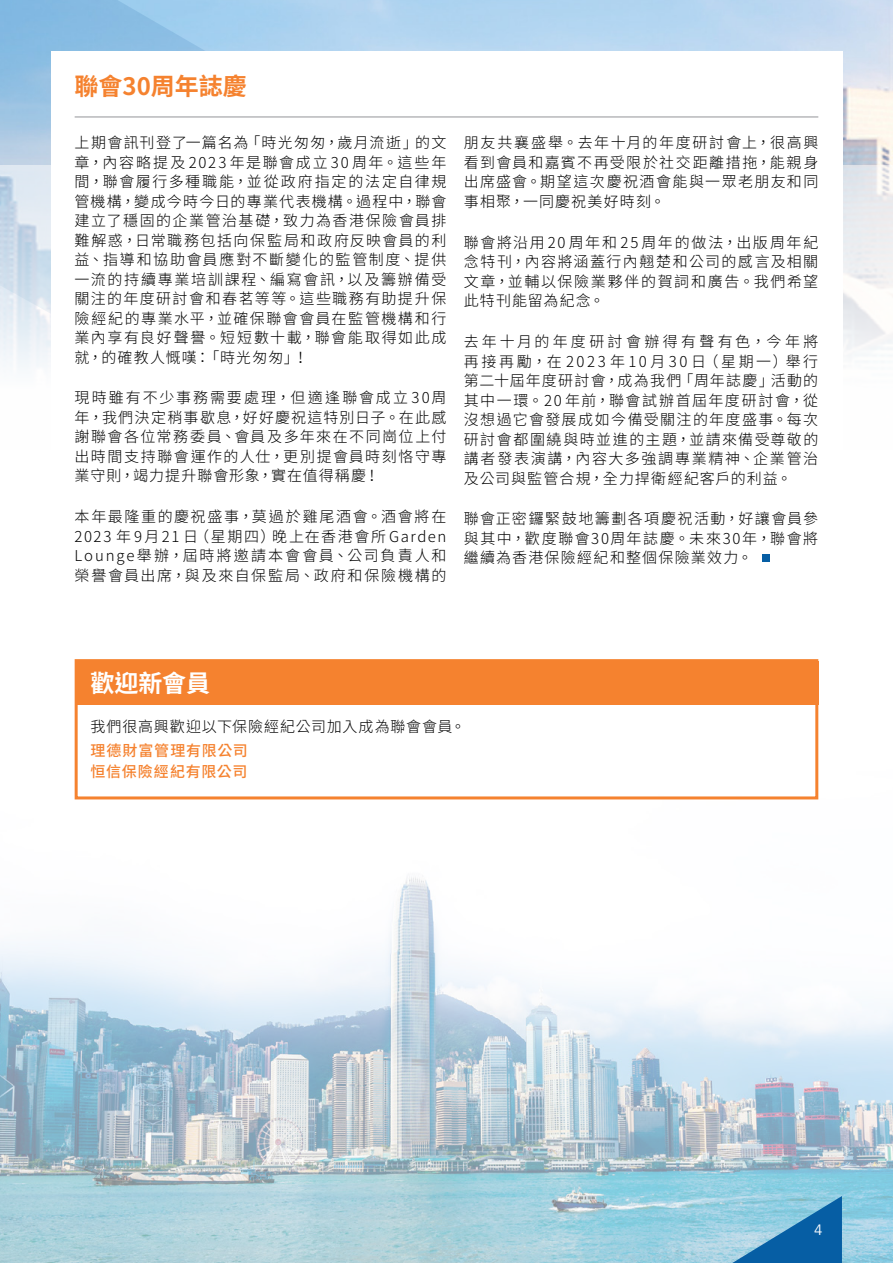
<style>
.page{position:relative;width:893px;height:1263px;background:#fff}
.page>*{position:absolute;margin:0;border:0;box-sizing:border-box;transform-origin:0 0}
.t1{font:700 24px "Noto Sans CJ Ktc";color:#f5822f}
.t2{font:700 24px "Noto Sans CJ Ktc";letter-spacing:-.005em;color:#fff}
.t3{font:300 15px/19.5px "Noto Sans CJ Ktc";letter-spacing:.095em;color:#000;text-align:justify}
.t4{font:300 15px "Noto Sans CJ Ktc";letter-spacing:.055em;color:#000}
.t5{font:500 15px/21.6px "Noto Sans CJ Ktc";letter-spacing:.05em;color:#f5822f}
.t6{font:15px "Avenir";color:#fff}
</style>
<div class="page">
<img style="left:416px;top:0;width:477px;height:165px">
<svg style="left:0;top:0;width:416px;height:165px;background:#9cc7e8"></svg>
<div style="left:51px;top:51px;width:791px;height:1161px;background:#fff"></div>
<img style="left:0;top:165px;width:893px;height:1098px">
<svg style="left:732px;top:1196px;width:110px;height:67px;background:#5096c3"></svg>
<div style="left:76px;top:661px;width:742px;height:43px;background:#f5822f"></div>
<div style="left:75px;top:659px;width:743px;height:140px;border:3px solid #f5822f"></div>
<div style="left:762px;top:554px;width:8px;height:8px;background:#065ea4"></div>
<hr style="left:75px;top:117px;width:743px;height:1px;background:#939598">
<h1 class="t1" style="left:75px;top:73px;width:174px">聯會30周年誌慶</h1>
<p class="t3" style="left:75px;top:133px;width:373px">上期會訊刊登了一篇名為「時光匆匆，歲月流逝」的文章，內容略提及2023 年是聯會成立30周年。這些年間，聯會履行多種職能，並從政府指定的法定自律規管機構，變成今時今日的專業代表機構。過程中，聯會建立了穩固的企業管治基礎，致力為香港保險會員排難解惑，日常職務包括向保監局和政府反映會員的利益、指導和協助會員應對不斷變化的監管制度、提供一流的持續專業培訓課程、編寫會訊，以及籌辦備受關注的年度研討會和春茗等等。這些職務有助提升保險經紀的專業水平，並確保聯會會員在監管機構和行業內享有良好聲譽。短短數十載，聯會能取得如此成就，的確教人慨嘆：「時光匆匆」！</p>
<p class="t3" style="left:75px;top:388px;width:373px">現時雖有不少事務需要處理，但適逢聯會成立30周年，我們決定稍事歇息，好好慶祝這特別日子。在此感謝聯會各位常務委員、會員及多年來在不同崗位上付出時間支持聯會運作的人仕，更別提會員時刻恪守專業守則，竭力提升聯會形象，實在值得稱慶！</p>
<p class="t3" style="left:75px;top:507px;width:373px">本年最隆重的慶祝盛事，莫過於雞尾酒會。酒會將在2023 年9月21 日（星期四）晚上在香港會所Garden Lounge舉辦，屆時將邀請本會會員、公司負責人和榮譽會員出席，與及來自保監局、政府和保險機構的</p>
<p class="t3" style="left:464px;top:134px;width:356px">朋友共襄盛舉。去年十月的年度研討會上，很高興看到會員和嘉賓不再受限於社交距離措拖，能親身出席盛會。期望這次慶祝酒會能與一眾老朋友和同事相聚，一同慶祝美好時刻。</p>
<p class="t3" style="left:464px;top:233px;width:356px">聯會將沿用20周年和25周年的做法，出版周年紀念特刊，內容將涵蓋行內翹楚和公司的感言及相關文章，並輔以保險業夥伴的賀詞和廣告。我們希望此特刊能留為紀念。</p>
<p class="t3" style="left:464px;top:332px;width:356px">去年十月的年度研討會辦得有聲有色，今年將再接再勵，在2023年10月30日（星期一）舉行第二十屆年度研討會，成為我們「周年誌慶」活動的其中一環。20 年前，聯會試辦首屆年度研討會，從沒想過它會發展成如今備受關注的年度盛事。每次研討會都圍繞與時並進的主題，並請來備受尊敬的講者發表演講，內容大多強調專業精神、企業管治及公司與監管合規，全力捍衛經紀客戶的利益。</p>
<p class="t3" style="left:464px;top:509px;width:356px">聯會正密鑼緊鼓地籌劃各項慶祝活動，好讓會員參與其中，歡度聯會30周年誌慶。未來30年，聯會將繼續為香港保險經紀和整個保險業效力。</p>
<h1 class="t2" style="left:91px;top:669px;width:121px">歡迎新會員</h1>
<p class="t4" style="left:91px;top:718px;width:377px">我們很高興歡迎以下保險經紀公司加入成為聯會會員。</p>
<p class="t5" style="left:91px;top:740px;width:159px">理德財富管理有限公司恒信保險經紀有限公司</p>
<p class="t6" style="left:814px;top:1221px;width:10px">4</p>
</div>
